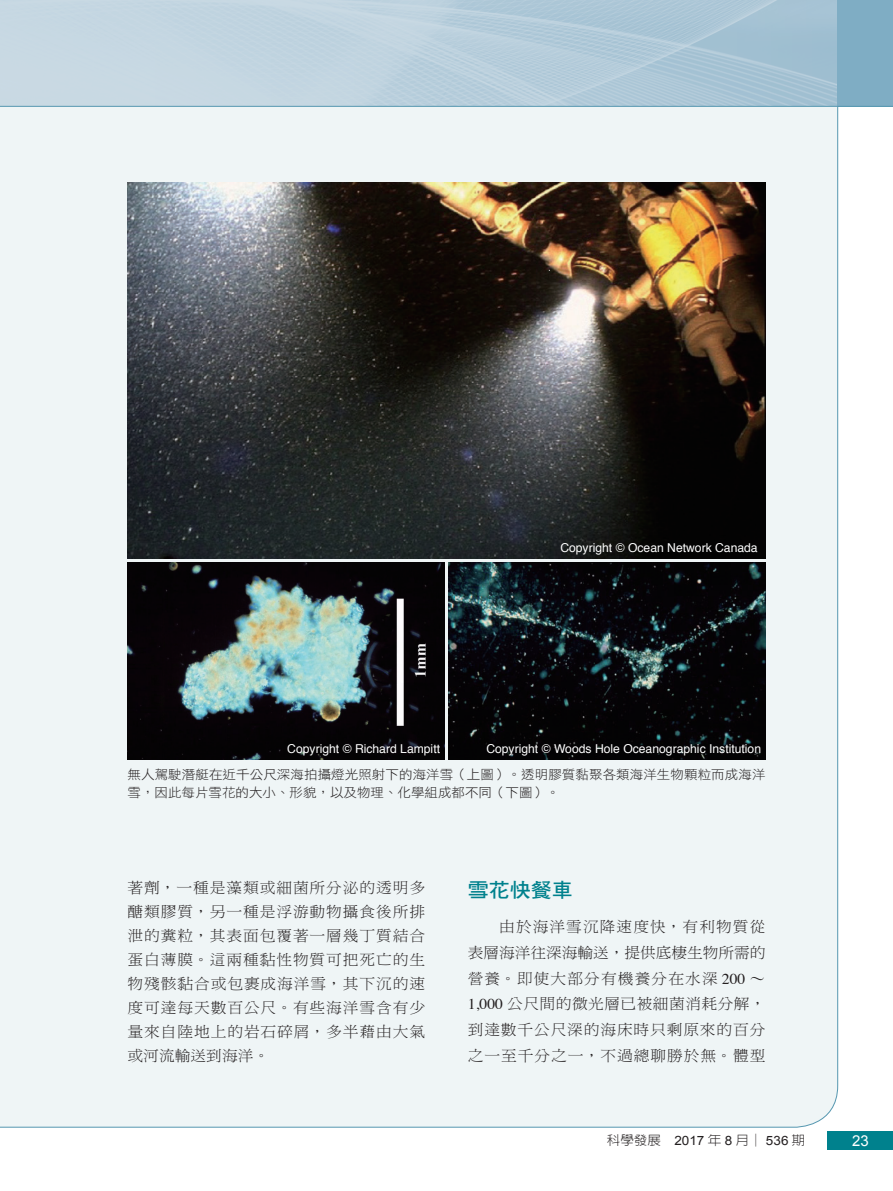
<style>
.page{position:relative;width:893px;height:1191px;background:#fff}
.page>*{position:absolute;margin:0;border:0;box-sizing:border-box;transform-origin:0 0}
.專題_內文大標{font:19.95px "DF Hei Std W7";color:#00818d;scale:1.05 1}
.A_內文{font:15px/24px "DF Ming Std W3";letter-spacing:.055em;color:#231f20;text-align:justify;scale:1.05 1}
.t1{font:15px "Arial";color:#fff}
.圖說{font:12.9px/18px "DF Hei Std W3";letter-spacing:.005em;color:#231f20;scale:1.05 1}
.t2{font:300 12.9px "AR New Hei B5";color:#231f20;scale:1.05 1}
.圖說-2{font:12.3px "Helvetica";color:#fff}
.s1{font-family:"Times"}
.s2{font-family:"Arial";font-weight:400}
</style>
<div class="page">
<div style="left:838px;top:0;width:55px;height:106px;background:#7fadc4"></div>
<div style="left:0;top:107px;width:838px;height:1021px;background:#eff5f6"></div>
<hr style="left:0;top:106px;width:893px;height:1px;background:#5597b0">
<div style="left:828px;top:1131px;width:65px;height:18px;background:#00818d"></div>
<img style="left:128px;top:183px;width:637px;height:375px">
<img style="left:128px;top:563px;width:316px;height:196px">
<img style="left:449px;top:563px;width:316px;height:196px">
<p class="圖說-2" style="left:560px;top:538px;width:199px">Copyright © Ocean Network Canada</p>
<p class="圖說-2" style="left:287px;top:739px;width:154px">Copyright © Richard Lampitt</p>
<p class="圖說-2" style="left:486px;top:739px;width:276px">Copyright © Woods Hole Oceanographic Institution</p>
<p class="圖說" style="left:128px;top:765px;width:609px">無人駕駛潛艇在近千公尺深海拍攝燈光照射下的海洋雪（上圖）。透明膠質黏聚各類海洋生物顆粒而成海洋雪，因此每片雪花的大小、形貌，以及物理、化學組成都不同（下圖）。</p>
<p class="A_內文" style="left:128px;top:875px;width:285px">著劑，一種是藻類或細菌所分泌的透明多醣類膠質，另一種是浮游動物攝食後所排泄的糞粒，其表面包覆著一層幾丁質結合蛋白薄膜。這兩種黏性物質可把死亡的生物殘骸黏合或包裹成海洋雪，其下沉的速度可達每天數百公尺。有些海洋雪含有少量來自陸地上的岩石碎屑，多半藉由大氣或河流輸送到海洋。</p>
<p class="專題_內文大標" style="left:468px;top:879px;width:101px">雪花快餐車</p>
<p class="A_內文" style="left:468px;top:913px;width:285px;line-height:25.8px;text-indent:31px">由於海洋雪沉降速度快，有利物質從表層海洋往深海輸送，提供底棲生物所需的營養。即使大部分有機養分在水深 <span class="s1">200</span> ∼ <span class="s1">1,000</span> 公尺間的微光層已被細菌消耗分解，到達數千公尺深的海床時只剩原來的百分之一至千分之一，不過總聊勝於無。體型</p>
<p class="t2" style="left:607px;top:1134px;width:190px">科學發展 <span class="s2">2017</span> 年 <span class="s2">8</span> 月│ <span class="s2">536</span> 期</p>
<p class="t1" style="left:852px;top:1131px;width:18px">23</p>
</div>
